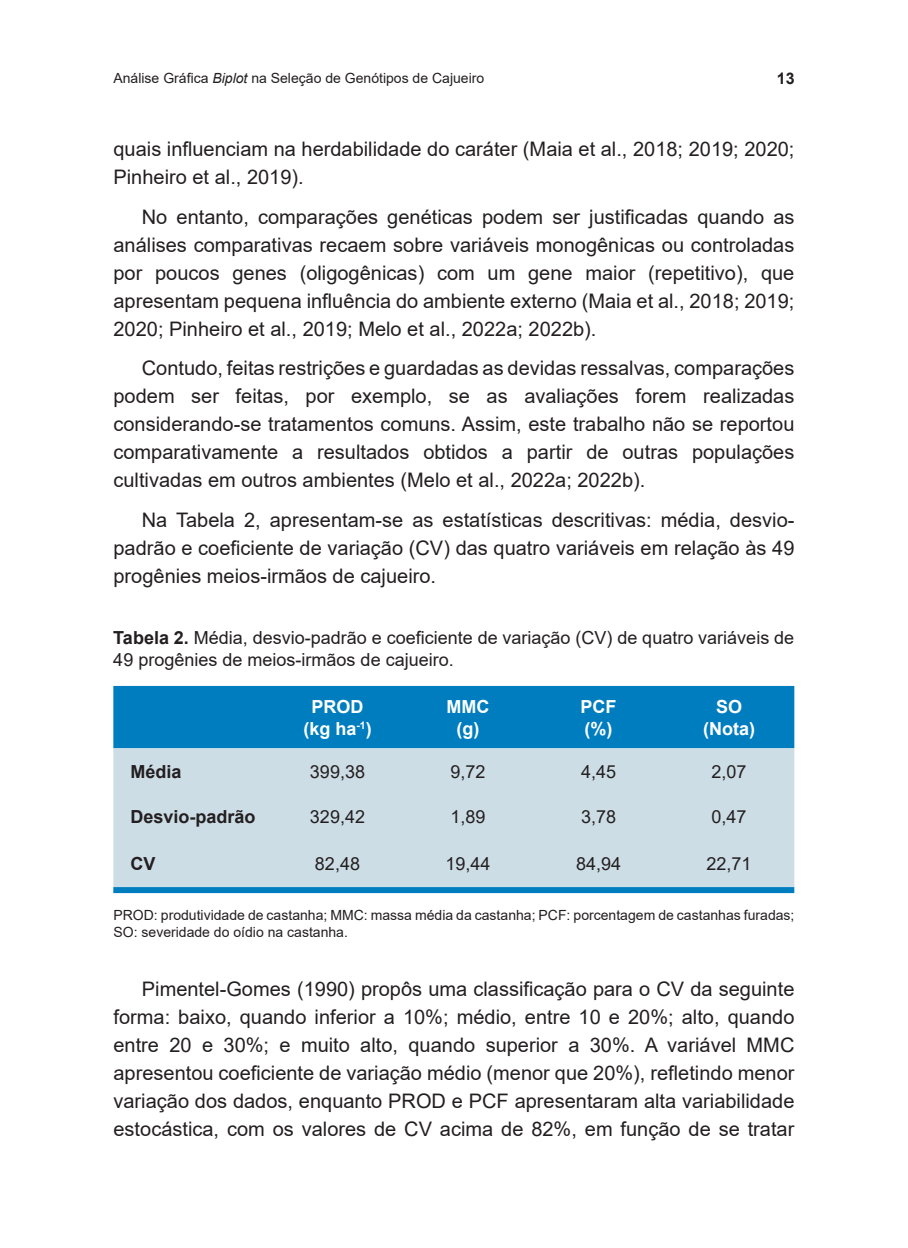
<style>
.page{position:relative;width:908px;height:1248px;background:#fff}
.page>*{position:absolute;margin:0;border:0;box-sizing:border-box;transform-origin:0 0}
.MIOLO{font:20px/28px "Arial";color:#231f20;text-align:justify}
.TABELA_TITULO{font:18px/21.6px "Arial";color:#231f20}
.TABELA_MIOLO{font:18px "Arial";color:#231f20}
.TABELA_CABECA{font:700 18px "Arial";color:#fff}
.TABELA_MIOLO-2{font:700 18px "Arial";color:#231f20}
.t1{font:700 16px "Arial";color:#231f20}
.TABELA_FONTE{font:14px/16.8px "Arial";color:#231f20}
.s1{font-style:italic}
.s2{font-weight:700}
</style>
<div class="page">
<div style="left:113px;top:686px;width:681px;height:62px;background:#007dbe"></div>
<div style="left:113px;top:748px;width:681px;height:139px;background:#cddde6"></div>
<div style="left:113px;top:887px;width:681px;height:6px;background:#007dbe"></div>
<p class="TABELA_FONTE" style="left:113px;top:69px;width:372px">Análise Gráfica <span class="s1">Biplot</span> na Seleção de Genótipos de Cajueiro</p>
<p class="t1" style="left:776px;top:67px;width:19px">13</p>
<p class="MIOLO" style="left:113px;top:135px;width:682px">quais influenciam na herdabilidade do caráter (Maia et al., 2018; 2019; 2020;<br>Pinheiro et al., 2019).</p>
<p class="MIOLO" style="left:113px;top:202px;width:682px;text-indent:28px">No entanto, comparações genéticas podem ser justificadas quando as análises comparativas recaem sobre variáveis monogênicas ou controladas por poucos genes (oligogênicas) com um gene maior (repetitivo), que apresentam pequena influência do ambiente externo (Maia et al., 2018; 2019; 2020; Pinheiro et al., 2019; Melo et al., 2022a; 2022b).</p>
<p class="MIOLO" style="left:113px;top:354px;width:682px;text-indent:28px">Contudo, feitas restrições e guardadas as devidas ressalvas, comparações podem ser feitas, por exemplo, se as avaliações forem realizadas considerando-se tratamentos comuns. Assim, este trabalho não se reportou comparativamente a resultados obtidos a partir de outras populações cultivadas em outros ambientes (Melo et al., 2022a; 2022b).</p>
<p class="MIOLO" style="left:113px;top:505px;width:682px;text-indent:28px">Na Tabela 2, apresentam-se as estatísticas descritivas: média, desvio&shy;padrão e coeficiente de variação (CV) das quatro variáveis em relação às 49 progênies meios-irmãos de cajueiro.</p>
<p class="TABELA_TITULO" style="left:113px;top:627px;width:682px"><span class="s2">Tabela 2.</span> Média, desvio-padrão e coeficiente de variação (CV) de quatro variáveis de<br>49 progênies de meios-irmãos de cajueiro.</p>
<p class="TABELA_CABECA" style="left:311px;top:693px;width:54px">PROD</p>
<p class="TABELA_CABECA" style="left:303px;top:715px;width:70px">(kg ha<sup>-1</sup>)</p>
<p class="TABELA_CABECA" style="left:446px;top:693px;width:44px">MMC</p>
<p class="TABELA_CABECA" style="left:456px;top:715px;width:24px">(g)</p>
<p class="TABELA_CABECA" style="left:580px;top:693px;width:37px">PCF</p>
<p class="TABELA_CABECA" style="left:584px;top:715px;width:29px">(%)</p>
<p class="TABELA_CABECA" style="left:715px;top:693px;width:28px">SO</p>
<p class="TABELA_CABECA" style="left:702px;top:715px;width:53px">(Nota)</p>
<p class="TABELA_MIOLO-2" style="left:130px;top:758px;width:53px">Média</p>
<p class="TABELA_MIOLO" style="left:310px;top:758px;width:57px">399,38</p>
<p class="TABELA_MIOLO" style="left:450px;top:758px;width:37px">9,72</p>
<p class="TABELA_MIOLO" style="left:580px;top:758px;width:37px">4,45</p>
<p class="TABELA_MIOLO" style="left:711px;top:758px;width:37px">2,07</p>
<p class="TABELA_MIOLO-2" style="left:130px;top:803px;width:127px">Desvio-padrão</p>
<p class="TABELA_MIOLO" style="left:310px;top:804px;width:57px">329,42</p>
<p class="TABELA_MIOLO" style="left:450px;top:804px;width:37px">1,89</p>
<p class="TABELA_MIOLO" style="left:580px;top:804px;width:37px">3,78</p>
<p class="TABELA_MIOLO" style="left:711px;top:804px;width:37px">0,47</p>
<p class="TABELA_MIOLO-2" style="left:130px;top:850px;width:27px">CV</p>
<p class="TABELA_MIOLO" style="left:315px;top:851px;width:47px">82,48</p>
<p class="TABELA_MIOLO" style="left:445px;top:851px;width:47px">19,44</p>
<p class="TABELA_MIOLO" style="left:575px;top:851px;width:47px">84,94</p>
<p class="TABELA_MIOLO" style="left:706px;top:851px;width:47px">22,71</p>
<p class="TABELA_FONTE" style="left:113px;top:906px;width:682px">PROD: produtividade de castanha; MMC: massa média da castanha; PCF: porcentagem de castanhas furadas;<br>SO: severidade do oídio na castanha.</p>
<p class="MIOLO" style="left:113px;top:974px;width:682px;text-indent:28px">Pimentel-Gomes (1990) propôs uma classificação para o CV da seguinte forma: baixo, quando inferior a 10%; médio, entre 10 e 20%; alto, quando entre 20 e 30%; e muito alto, quando superior a 30%. A variável MMC apresentou coeficiente de variação médio (menor que 20%), refletindo menor variação dos dados, enquanto PROD e PCF apresentaram alta variabilidade estocástica, com os valores de CV acima de 82%, em função de se tratar</p>
</div>
